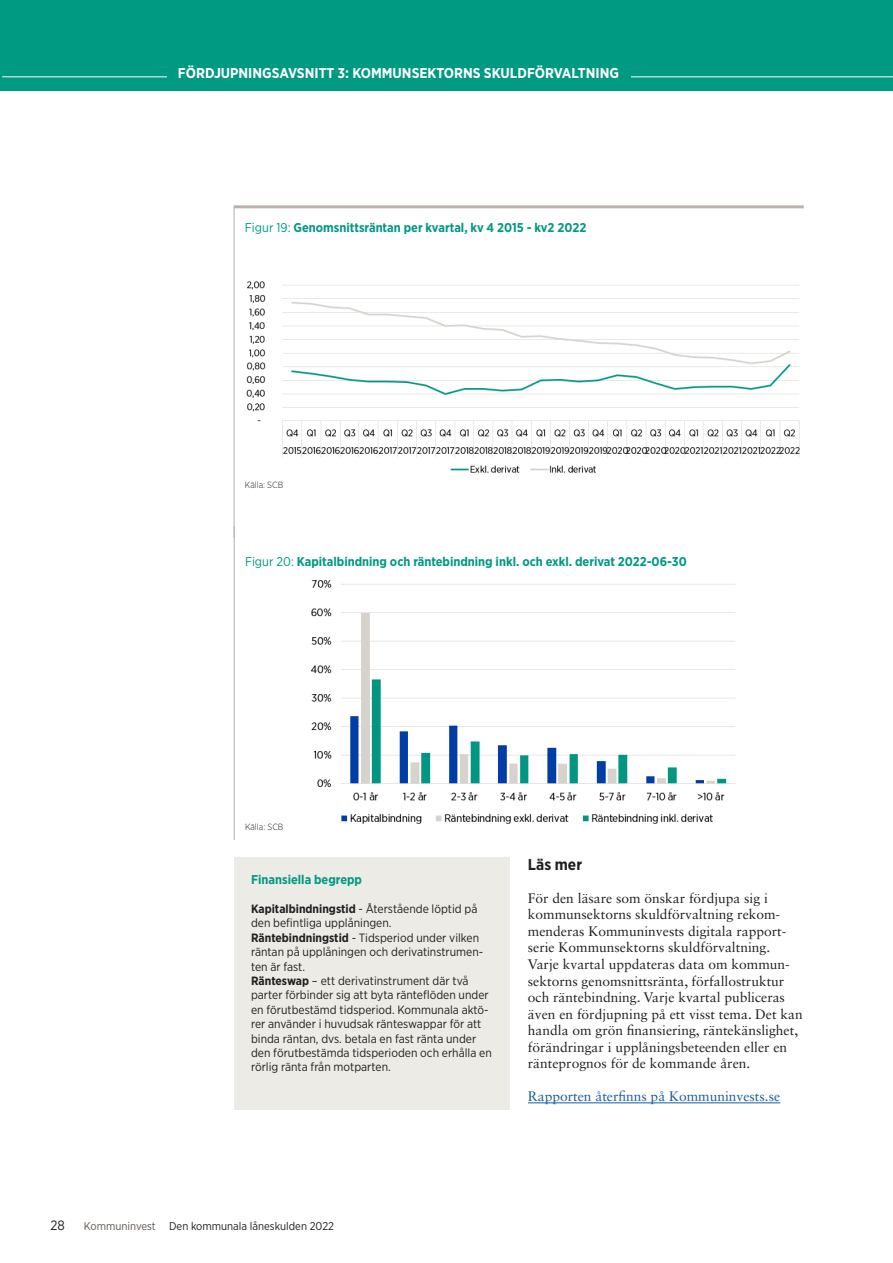
<style>
.page{position:relative;width:893px;height:1263px;background:#fff}
.page>*{position:absolute;margin:0;border:0;box-sizing:border-box;transform-origin:0 0}
.Underrubrik_tredje_n{font:700 15.75px "Gotham Narrow";color:#231f20}
.t1{font:700 14.25px "Gotham Narrow";color:#fff}
.Brödtext{font:13.8px/16.5px "Sabon LT Std";color:#231f20}
.Brödtext-2{font:13.8px "Sabon LT Std";color:#175d9e}
.t2{font:13.5px "Gotham Narrow";color:#231f20}
.Rubrik_tabell_och_fi{font:700 12.75px "Gotham Narrow";color:#009982}
.Brödtext-3{font:12px/14.4px "Gotham Narrow";color:#231f20}
.Rubrik_tabell_och_fi-2{font:12px/14.4px "Gotham Narrow";color:#231f20}
.t3{font:11.25px "Gotham Narrow";color:#231f20}
.Brödtext-4{font:300 9px "Gotham Narrow";color:#231f20}
.s1{font-weight:400}
.s2{font-weight:700}
.s3{color:#615752}
</style>
<div class="page">
<div style="left:0;top:0;width:893px;height:90px;background:#009982"></div>
<div style="left:234px;top:857px;width:276px;height:253px;background:#edebe6"></div>
<hr style="left:2px;top:76px;width:891px;height:1px;background:#fff">
<div style="left:167px;top:66px;width:463px;height:21px;background:#009982"></div>
<img style="left:246px;top:281px;width:554px;height:192px">
<hr style="left:234px;top:205px;width:570px;height:3px;background:#b9b2ae">
<hr style="left:234px;top:207px;width:1px;height:331px;background:#b9b2ae">
<hr style="left:234px;top:526px;width:1px;height:314px;background:#b9b2ae">
<img style="left:311px;top:580px;width:424px;height:244px">
<hr style="left:528px;top:1102px;width:252px;height:1px;background:#175d9e">
<p class="t1" style="left:178px;top:63px;width:443px">FÖRDJUPNINGSAVSNITT 3: KOMMUNSEKTORNS SKULDFÖRVALTNING</p>
<p class="t1" style="left:417px;top:66px;width:56px">KAPITEL</p>
<p class="Rubrik_tabell_och_fi" style="left:245px;top:220px;width:343px"><span class="s1">Figur 19:</span> Genomsnittsräntan per kvartal, kv 4 2015 - kv2 2022</p>
<p class="Brödtext-4" style="left:245px;top:479px;width:40px">Källa: SCB</p>
<p class="Rubrik_tabell_och_fi" style="left:245px;top:553px;width:443px"><span class="s1">Figur 20:</span> Kapitalbindning och räntebindning inkl. och exkl. derivat 2022-06-30</p>
<p class="Brödtext-4" style="left:245px;top:821px;width:40px">Källa: SCB</p>
<p class="Rubrik_tabell_och_fi" style="left:251px;top:871px;width:113px">Finansiella begrepp</p>
<p class="Rubrik_tabell_och_fi-2" style="left:251px;top:901px;width:228px"><span class="s2">Kapitalbindningstid</span> - Återstående löptid på den befintliga upplåningen.</p>
<p class="Brödtext-3" style="left:251px;top:930px;width:242px"><span class="s2">Räntebindningstid</span> - Tidsperiod under vilken räntan på upplåningen och derivatinstrumen&shy;ten är fast.<br><span class="s2">Ränteswap</span> – ett derivatinstrument där två parter förbinder sig att byta ränteflöden under en förutbestämd tidsperiod. Kommunala aktö&shy;rer använder i huvudsak ränteswappar för att binda räntan, dvs. betala en fast ränta under den förutbestämda tidsperioden och erhålla en rörlig ränta från motparten.</p>
<p class="Underrubrik_tredje_n" style="left:528px;top:854px;width:56px">Läs mer</p>
<p class="Brödtext" style="left:528px;top:889px;width:276px">För den läsare som önskar fördjupa sig i kommunsektorns skuldförvaltning rekom&shy;menderas Kommuninvests digitala rapport&shy;serie Kommunsektorns skuldförvaltning.<br>Varje kvartal uppdateras data om kommun&shy;sektorns genomsnittsränta, förfallostruktur och räntebindning. Varje kvartal publiceras även en fördjupning på ett visst tema. Det kan handla om grön finansiering, räntekänslighet, förändringar i upplåningsbeteenden eller en ränteprognos för de kommande åren.</p>
<p class="Brödtext-2" style="left:528px;top:1088px;width:254px">Rapporten återfinns på Kommuninvests.se</p>
<p class="t2" style="left:51px;top:1216px;width:16px">28</p>
<p class="t3" style="left:84px;top:1218px;width:252px"><span class="s3">Kommuninvest</span> Den kommunala låneskulden 2022</p>
</div>
